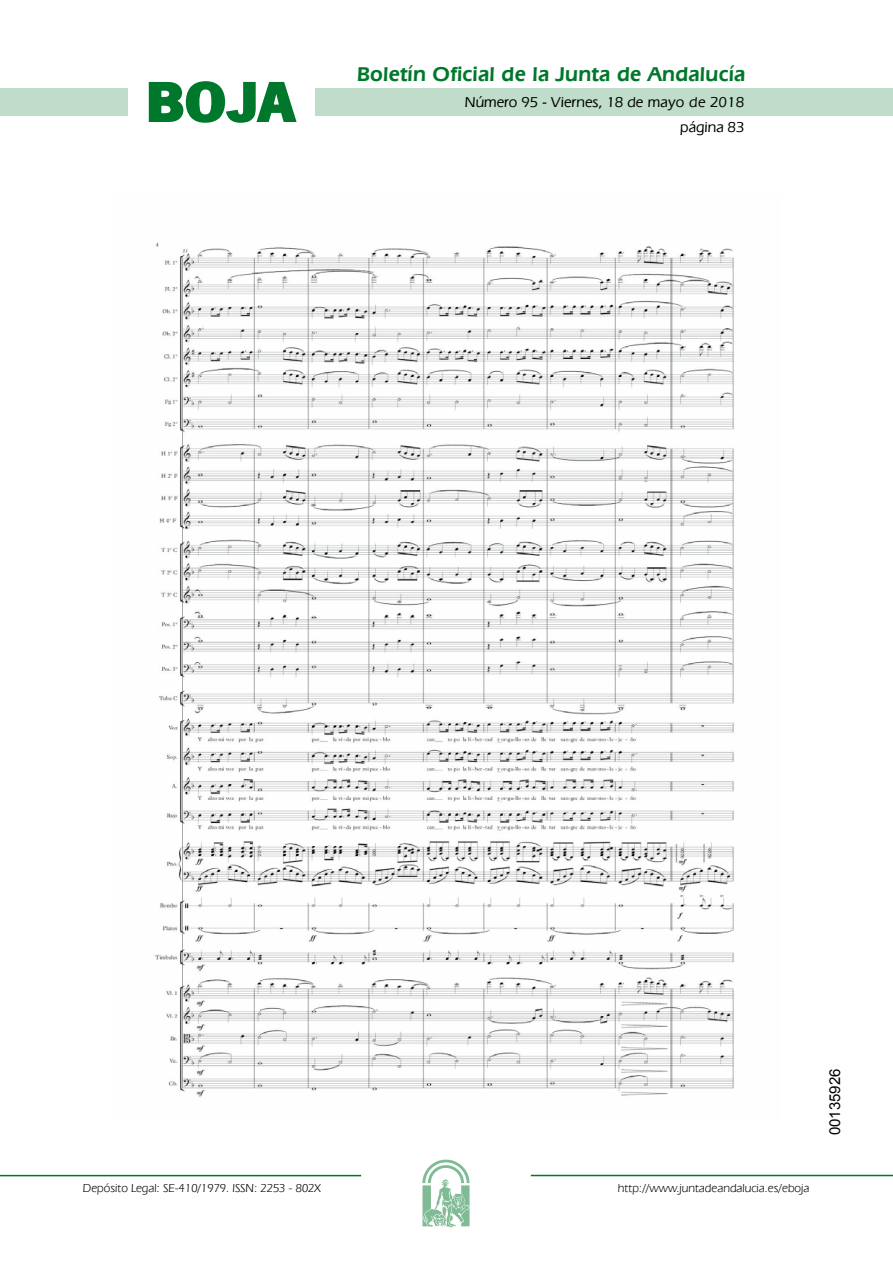
<style>
.page{position:relative;width:893px;height:1263px;background:#fff}
.page>*{position:absolute;margin:0;border:0;box-sizing:border-box;transform-origin:0 0}
.t1{font:700 57.75px "News Got T";color:#00782c;scale:1.14 1}
.t2{font:600 21px "Eras IT Cby BT";letter-spacing:.01em;color:#00782c}
.t3{font:500 15px/24.5px "Eras IT Cby BT";color:#000;text-align:right}
.t4{font:15px "Arial";color:#000}
.t5{font:12px "Eras IT Cby BT";color:#000}
</style>
<div class="page">
<div style="left:315px;top:88px;width:577px;height:28px;background:#bfddca"></div>
<div style="left:0;top:88px;width:128px;height:28px;background:#bfddca"></div>
<hr style="left:0;top:1175px;width:361px;height:1px;background:#00782c">
<svg style="left:422px;top:1159px;width:47px;height:68px"></svg>
<hr style="left:531px;top:1175px;width:361px;height:1px;background:#00782c">
<svg style="left:148px;top:81px;width:149px;height:42px"></svg>
<img style="left:154px;top:242px;width:580px;height:855px">
<h1 class="t1" style="left:145px;top:68px;width:133px">BOJA</h1>
<h2 class="t2" style="left:357px;top:62px;width:390px">Boletín Oficial de la Junta de Andalucía</h2>
<p class="t3" style="left:465px;top:90px;width:281px">Número 95 - Viernes, 18 de mayo de 2018 página 83</p>
<p class="t5" style="left:83px;top:1181px;width:239px">Depósito Legal: SE-410/1979. ISSN: 2253 - 802X</p>
<p class="t5" style="left:618px;top:1181px;width:193px">http://www.juntadeandalucia.es/eboja</p>
<p class="t4" style="left:825px;top:1135px;width:68px;rotate:-90deg">00135926</p>
</div>
